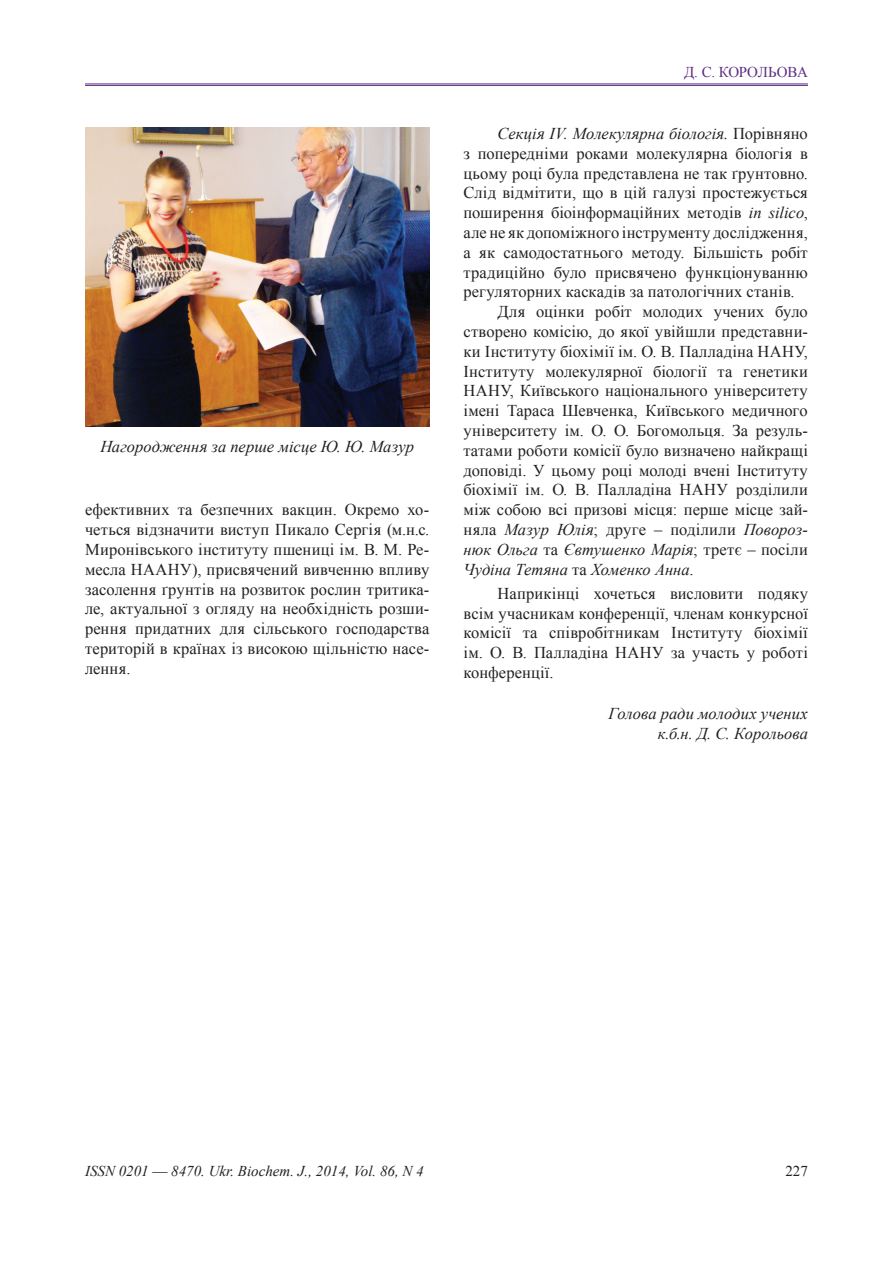
<style>
.page{position:relative;width:893px;height:1263px;background:#fff}
.page>*{position:absolute;margin:0;border:0;box-sizing:border-box;transform-origin:0 0}
.t1{font:16.5px/19.8px "Times New Roman";letter-spacing:.01em;color:#231f20;text-align:justify}
.t2{font:italic 16.5px/19.8px "Times New Roman";color:#231f20;text-align:right}
.t3{font:italic 15px "Times New Roman";color:#231f20}
.t4{font:15px "Times New Roman";color:#5d2e86}
.t5{font:15px "Times New Roman";color:#231f20}
.s1{font-style:normal}
.s2{font-style:italic}
</style>
<div class="page">
<hr style="left:85px;top:84px;width:723px;height:1px;background:#5d2e86">
<hr style="left:85px;top:85px;width:723px;height:1px;background:#5d2e86">
<img style="left:85px;top:127px;width:344px;height:299px">
<p class="t2" style="left:100px;top:436px;width:315px">Нагородження за перше місце Ю. Ю. Мазур</p>
<p class="t1" style="left:85px;top:500px;width:346px">ефективних та безпечних вакцин. Окремо хо&shy;четься відзначити виступ Пикало Сергія (м.н.с.<br>Миронівського інституту пшениці ім. В. М. Ре&shy;месла НААНУ), присвячений вивченню впливу засолення ґрунтів на розвиток рослин тритика&shy;ле, актуальної з огляду на необхідність розши&shy;рення придатних для сільського господарства територій в країнах із високою щільністю насе&shy;лення.</p>
<p class="t4" style="left:684px;top:62px;width:46px">д. с. корол</p>
<p class="t4" style="left:768px;top:62px;width:20px">ьова</p>
<p class="t2" style="left:497px;top:123px;width:312px">Секція ІV. Молекулярна біологія. <span class="s1">Порівняно</span></p>
<p class="t1" style="left:463px;top:143px;width:346px">з попередніми роками молекулярна біологія в</p>
<p class="t1" style="left:463px;top:163px;width:346px">цьому році була представлена не так ґрунтовно.</p>
<p class="t1" style="left:463px;top:183px;width:346px">Слід відмітити, що в цій галузі простежується</p>
<p class="t1" style="left:463px;top:203px;width:346px">поширення біоінформаційних методів <span class="s2">in silico</span>,</p>
<p class="t1" style="left:463px;top:222px;width:346px">але не як допоміжного інструменту дослідження,</p>
<p class="t1" style="left:463px;top:242px;width:346px">а як самодостатнього методу. Більшість робіт</p>
<p class="t1" style="left:463px;top:262px;width:346px">традиційно було присвячено функціонуванню</p>
<p class="t1" style="left:463px;top:282px;width:333px">регуляторних каскадів за патологічних станів.</p>
<p class="t1" style="left:497px;top:302px;width:312px">Для оцінки робіт молодих учених було</p>
<p class="t1" style="left:463px;top:321px;width:346px">створено комісію, до якої увійшли представни-</p>
<p class="t1" style="left:463px;top:341px;width:346px">ки Інституту біохімії ім. О. В. Палладіна НАНУ,</p>
<p class="t1" style="left:463px;top:361px;width:346px">Інституту молекулярної біології та генетики</p>
<p class="t1" style="left:463px;top:381px;width:346px">НАНУ, Київського національного університету</p>
<p class="t1" style="left:463px;top:401px;width:346px">імені Тараса Шевченка, Київського медичного</p>
<p class="t1" style="left:463px;top:420px;width:346px">університету ім. О. О. Богомольця. За резуль-</p>
<p class="t1" style="left:463px;top:440px;width:346px">татами роботи комісії було визначено найкращі</p>
<p class="t1" style="left:463px;top:460px;width:346px">доповіді. У цьому році молоді вчені Інституту</p>
<p class="t1" style="left:463px;top:480px;width:346px">біохімії ім. О. В. Палладіна НАНУ розділили</p>
<p class="t1" style="left:463px;top:500px;width:345px">між собою всі призові місця: перше місце зай-</p>
<p class="t1" style="left:463px;top:519px;width:346px">няла <span class="s2">Мазур Юлія</span>; друге – поділили <span class="s2">Повороз-</span></p>
<p class="t2" style="left:463px;top:539px;width:346px">нюк Ольга <span class="s1">та</span> Євтушенко Марія<span class="s1">; третє – посіли</span></p>
<p class="t2" style="left:463px;top:559px;width:231px">Чудіна Тетяна <span class="s1">та</span> Хоменко Анна<span class="s1">.</span></p>
<p class="t1" style="left:463px;top:583px;width:346px;text-indent:34px">Наприкінці хочеться висловити подяку всім учасникам конференції, членам конкурсної комісії та співробітникам Інституту біохімії ім. О. В. Палладіна НАНУ за участь у роботі конференції.</p>
<p class="t2" style="left:608px;top:703px;width:201px">Голова ради молодих учених к.б.н. Д. С. Корольова</p>
<p class="t3" style="left:85px;top:1160px;width:340px">ISSN 0201 <span class="s1">—</span> 8470. Ukr. Biochem. J., 2014, Vol. 86, N 4</p>
<p class="t5" style="left:785px;top:1160px;width:24px">227</p>
</div>
